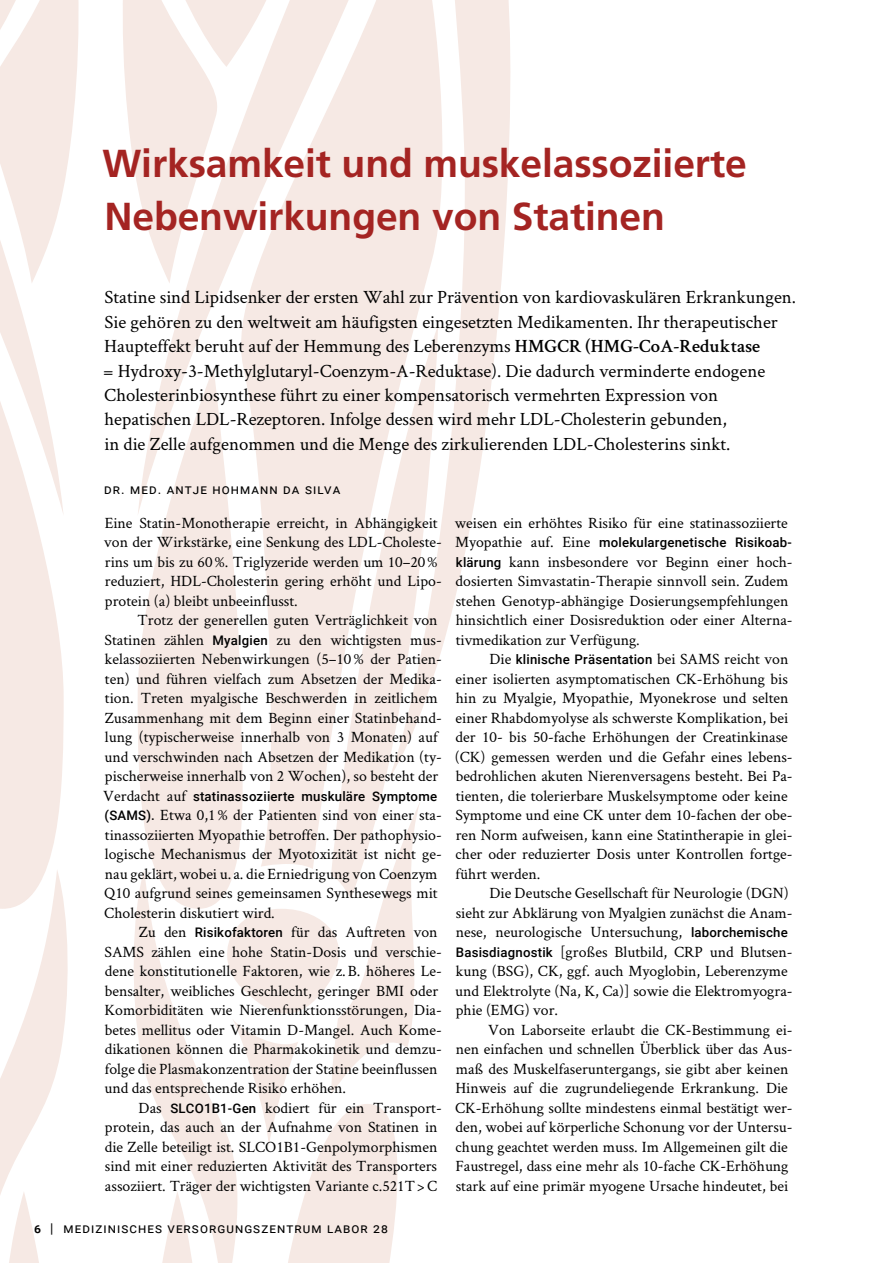
<style>
.page{position:relative;width:893px;height:1263px;background:#fff}
.page>*{position:absolute;margin:0;border:0;box-sizing:border-box;transform-origin:0 0}
.t1{font:700 39px/53.7px "Frutiger LT Std";letter-spacing:-.005em;color:#a42422}
.t2{font:18.75px/24.3px "Crimson Text";color:#000}
.t3{font:15.75px/19.5px "Crimson Text";color:#000}
.t4{font:13.5px "Roboto";letter-spacing:.08em;color:#000}
.t5{font:500 13.2px "Roboto";letter-spacing:.015em;color:#000}
.s1{font-weight:600}
.s2{font-family:"Roboto";font-weight:500;font-size:13.2px}
.s3{font-family:"Crimson Text";font-weight:400;font-size:15.75px}
.s4{font-weight:500}
</style>
<div class="page">
<svg style="left:0;top:0;width:79px;height:1263px"></svg>
<svg style="left:165px;top:284px;width:56px;height:83px"></svg>
<svg style="left:123px;top:0;width:98px;height:284px"></svg>
<svg style="left:138px;top:367px;width:83px;height:433px;fill:#f6e9e4"></svg>
<svg style="left:221px;top:0;width:168px;height:800px;fill:#f6e9e4"></svg>
<svg style="left:389px;top:0;width:122px;height:661px;fill:#f6e9e4"></svg>
<svg style="left:331px;top:324px;width:107px;height:476px;fill:#f6e9e4"></svg>
<svg style="left:134px;top:800px;width:286px;height:463px"></svg>
<h1 class="t1" style="left:102px;top:136px;width:646px">Wirksamkeit und muskelassoziierte<br>Nebenwirkungen von Statinen</h1>
<p class="t2" style="left:103px;top:285px;width:695px">Statine sind Lipidsenker der ersten Wahl zur Prävention von kardiovaskulären Erkrankungen.<br>Sie gehören zu den weltweit am häufigsten eingesetzten Medikamenten. Ihr therapeutischer Haupteffekt beruht auf der Hemmung des Leberenzyms <span class="s1">HMGCR (HMG-CoA-Reduktase<br></span>= Hydroxy-3-Methylglutaryl-Coenzym-A-Reduktase). Die dadurch verminderte endogene Cholesterinbiosynthese führt zu einer kompensatorisch vermehrten Expression von hepatischen LDL-Rezeptoren. Infolge dessen wird mehr LDL-Cholesterin gebunden,<br>in die Zelle aufgenommen und die Menge des zirkulierenden LDL-Cholesterins sinkt.</p>
<p class="t4" style="left:104px;top:479px;width:237px">Dr. med. Antje Hohmann da Silva</p>
<p class="t3" style="left:104px;top:512px;width:339px">Eine Statin-Monotherapie erreicht, in Abhängigkeit von der Wirkstärke, eine Senkung des LDL-Choleste&shy;rins um bis zu 60%. Triglyzeride werden um 10–20% reduziert, HDL-Cholesterin gering erhöht und Lipo&shy;protein (a) bleibt unbeeinflusst.</p>
<p class="t3" style="left:104px;top:610px;width:339px;text-indent:33px">Trotz der generellen guten Verträglichkeit von Statinen zählen <span class="s2">Myalgien</span> zu den wichtigsten mus&shy;kelassoziierten Nebenwirkungen (5–10% der Patien&shy;ten) und führen vielfach zum Absetzen der Medika&shy;tion. Treten myalgische Beschwerden in zeitlichem Zusammenhang mit dem Beginn einer Statinbehand&shy;lung (typischerweise innerhalb von 3 Monaten) auf und verschwinden nach Absetzen der Medikation (ty&shy;pischerweise innerhalb von 2 Wochen), so besteht der</p>
<p class="t5" style="left:103px;top:787px;width:335px"><span class="s3">Verdacht auf</span> statinassoziierte muskuläre Symptome</p>
<p class="t3" style="left:104px;top:805px;width:339px"><span class="s2">(SAMS).</span> Etwa 0,1% der Patienten sind von einer sta&shy;tinassoziierten Myopathie betroffen. Der pathophysio&shy;logische Mechanismus der Myotoxizität ist nicht ge&shy;nau geklärt, wobei u. a. die Erniedrigung von Coenzym Q10 aufgrund seines gemeinsamen Synthesewegs mit Cholesterin diskutiert wird.</p>
<p class="t3" style="left:104px;top:922px;width:339px;text-indent:34px">Zu den <span class="s2">Risikofaktoren</span> für das Auftreten von SAMS zählen eine hohe Statin-Dosis und verschie&shy;dene konstitutionelle Faktoren, wie z.B. höheres Le&shy;bensalter, weibliches Geschlecht, geringer BMI oder Komorbiditäten wie Nierenfunktionsstörungen, Dia&shy;betes mellitus oder Vitamin D-Mangel. Auch Kome&shy;dikationen können die Pharmakokinetik und demzu&shy;folge die Plasmakonzentration der Statine beeinflussen und das entsprechende Risiko erhöhen.</p>
<p class="t3" style="left:105px;top:1097px;width:339px;text-indent:34px">Das <span class="s2">SLCO1B1-Gen</span> kodiert für ein Transport&shy;protein, das auch an der Aufnahme von Statinen in die Zelle beteiligt ist. SLCO1B1-Genpolymorphismen sind mit einer reduzierten Aktivität des Transporters assoziiert. Träger der wichtigsten Variante c.521T&gt;C</p>
<p class="t4" style="left:34px;top:1219px;width:356px"><span class="s4">6</span> | medizinisches versorgungszentrum labor 28</p>
<p class="t3" style="left:455px;top:512px;width:334px">weisen ein erhöhtes Risiko für eine statinassoziierte</p>
<p class="t5" style="left:455px;top:533px;width:338px"><span class="s3">Myopathie auf. Eine</span> molekulargenetische Risikoab-</p>
<p class="t3" style="left:456px;top:551px;width:339px"><span class="s2">klärung</span> kann insbesondere vor Beginn einer hoch&shy;dosierten Simvastatin-Therapie sinnvoll sein. Zudem stehen Genotyp-abhängige Dosierungsempfehlungen hinsichtlich einer Dosisreduktion oder einer Alterna&shy;tivmedikation zur Verfügung.</p>
<p class="t5" style="left:489px;top:650px;width:300px"><span class="s3">Die</span> klinische Präsentation <span class="s3">bei SAMS reicht von</span></p>
<p class="t3" style="left:455px;top:668px;width:339px">einer isolierten asymptomatischen CK-Erhöhung bis hin zu Myalgie, Myopathie, Myonekrose und selten einer Rhabdomyolyse als schwerste Komplikation, bei der 10- bis 50-fache Erhöhungen der Creatinkinase (CK) gemessen werden und die Gefahr eines lebens&shy;bedrohlichen akuten Nierenversagens besteht. Bei Pa&shy;tienten, die tolerierbare Muskelsymptome oder keine Symptome und eine CK unter dem 10-fachen der obe&shy;ren Norm aufweisen, kann eine Statintherapie in glei&shy;cher oder reduzierter Dosis unter Kontrollen fortge&shy;führt werden.</p>
<p class="t3" style="left:455px;top:883px;width:339px;text-indent:34px">Die Deutsche Gesellschaft für Neurologie (DGN) sieht zur Abklärung von Myalgien zunächst die Anam&shy;nese, neurologische Untersuchung, <span class="s2">laborchemische Basisdiagnostik</span> [großes Blutbild, CRP und Blutsen&shy;kung (BSG), CK, ggf. auch Myoglobin, Leberenzyme und Elektrolyte (Na, K, Ca)] sowie die Elektromyogra&shy;phie (EMG) vor.</p>
<p class="t3" style="left:455px;top:1019px;width:339px;text-indent:33px">Von Laborseite erlaubt die CK-Bestimmung ei&shy;nen einfachen und schnellen Überblick über das Aus&shy;maß des Muskelfaseruntergangs, sie gibt aber keinen Hinweis auf die zugrundeliegende Erkrankung. Die CK-Erhöhung sollte mindestens einmal bestätigt wer&shy;den, wobei auf körperliche Schonung vor der Untersu&shy;chung geachtet werden muss. Im Allgemeinen gilt die Faustregel, dass eine mehr als 10-fache CK-Erhöhung stark auf eine primär myogene Ursache hindeutet, bei</p>
</div>
